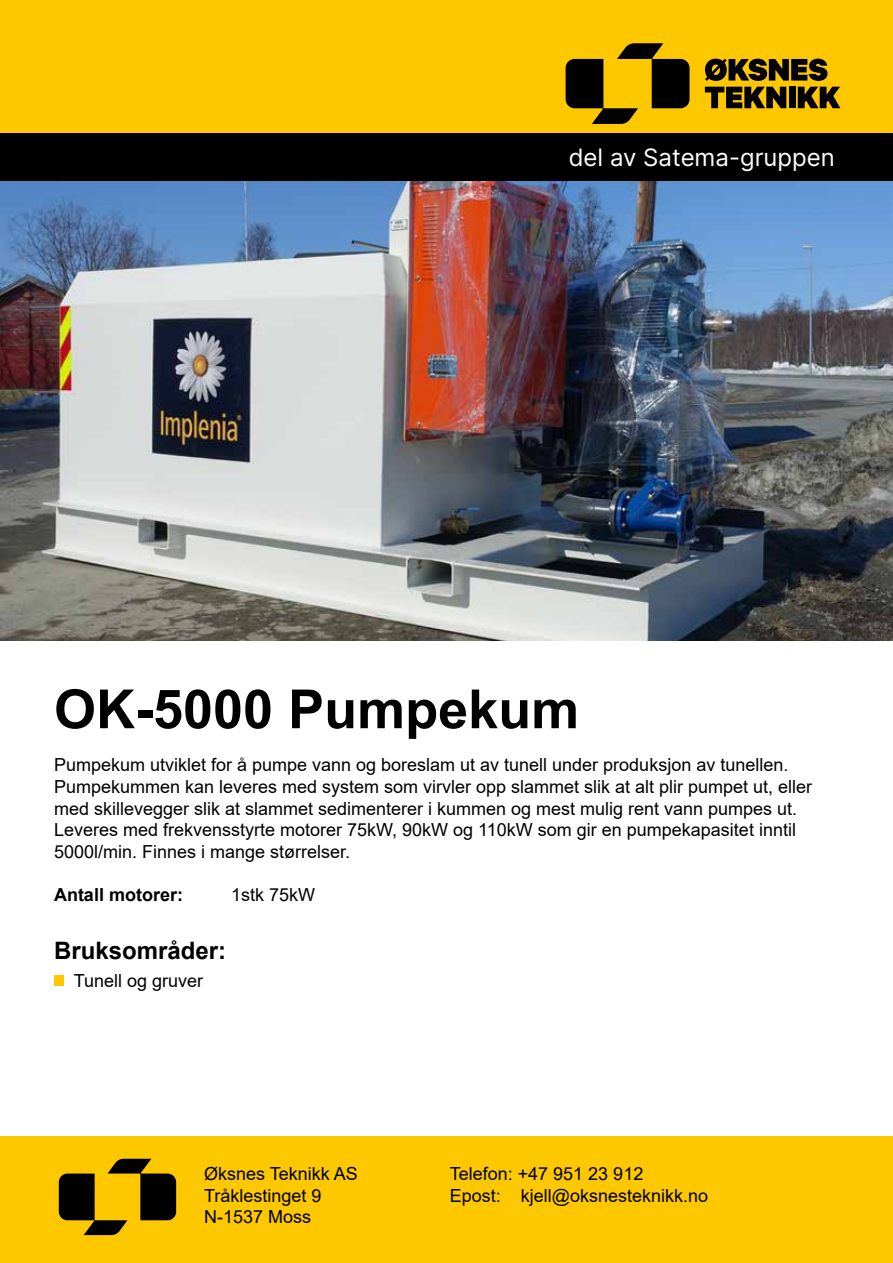
<style>
.page{position:relative;width:893px;height:1263px;background:#fff}
.page>*{position:absolute;margin:0;border:0;box-sizing:border-box;transform-origin:0 0}
.t1{font:700 54px "Arial";color:#000}
.t2{font:24px "Inter";color:#fff}
.t3{font:700 24px "Arial";color:#000}
.t4{font:18px/21.6px "Arial";color:#000}
.t5{font:700 18px "Arial";color:#000}
</style>
<div class="page">
<img style="left:0;top:0;width:893px;height:640px">
<div style="left:0;top:1136px;width:893px;height:127px;background:#fec800"></div>
<svg style="left:54px;top:976px;width:10px;height:10px"></svg>
<svg style="left:566px;top:43px;width:123px;height:81px"></svg>
<svg style="left:705px;top:59px;width:122px;height:22px"></svg>
<svg style="left:705px;top:87px;width:81px;height:21px"></svg>
<div style="left:789px;top:87px;width:6px;height:21px;background:#000"></div>
<svg style="left:798px;top:87px;width:42px;height:21px"></svg>
<svg style="left:59px;top:1159px;width:117px;height:76px"></svg>
<h2 class="t2" style="left:569px;top:143px;width:268px">del av Satema-gruppen</h2>
<h1 class="t1" style="left:54px;top:688px;width:527px">OK-5000 Pumpekum</h1>
<p class="t4" style="left:54px;top:756px;width:760px">Pumpekum utviklet for å pumpe vann og boreslam ut av tunell under produksjon av tunellen.<br>Pumpekummen kan leveres med system som virvler opp slammet slik at alt plir pumpet ut, eller med skillevegger slik at slammet sedimenterer i kummen og mest mulig rent vann pumpes ut.<br>Leveres med frekvensstyrte motorer 75kW, 90kW og 110kW som gir en pumpekapasitet inntil 5000l/min. Finnes i mange størrelser.</p>
<p class="t5" style="left:54px;top:887px;width:131px">Antall motorer:</p>
<p class="t4" style="left:231px;top:885px;width:86px">1stk 75kW</p>
<h2 class="t3" style="left:54px;top:941px;width:174px">Bruksområder:</h2>
<p class="t4" style="left:74px;top:972px;width:131px">Tunell og gruver</p>
<p class="t4" style="left:204px;top:1164px;width:155px">Øksnes Teknikk AS<br>Tråklestinget 9<br>N-1537 Moss</p>
<p class="t4" style="left:450px;top:1164px;width:260px">Telefon: +47 951 23 912<br>Epost: kjell@oksnesteknikk.no</p>
</div>
